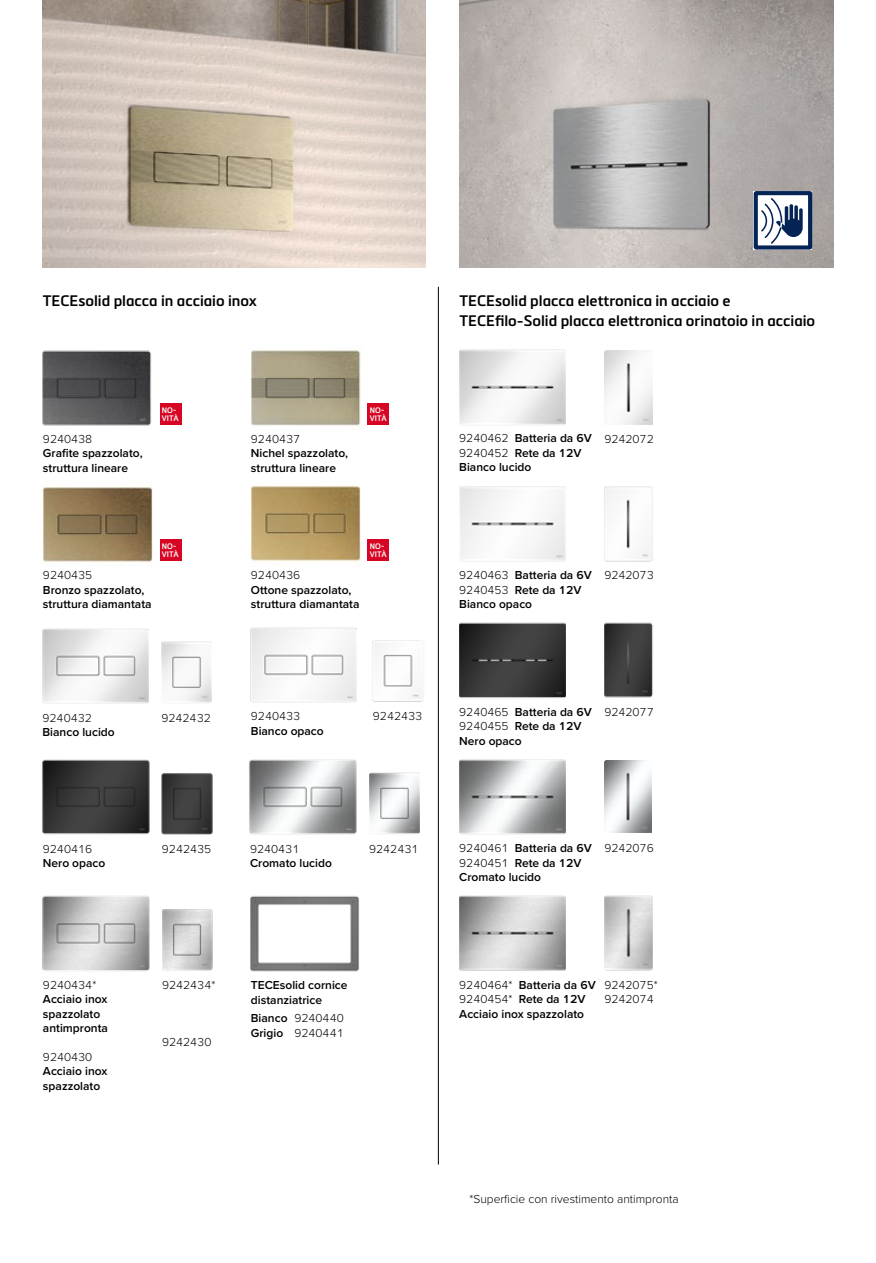
<style>
.page{position:relative;width:876px;height:1263px;background:#fff}
.page>*{position:absolute;margin:0;border:0;box-sizing:border-box;transform-origin:0 0}
.t1{font:600 15px/19.5px "Metronic Pro";color:#000}
.t2{font:600 12px/14.4px "Proxima Nova";color:#000}
.t3{font:300 12px/14.4px "Proxima Nova";color:#000}
.t4{font:600 7.8px/7.8px "Metronic Pro";color:#fff}
.s1{font-weight:300}
.s2{font-weight:600}
</style>
<div class="page">
<img style="left:604px;top:350px;width:49px;height:74px">
<img style="left:604px;top:486px;width:49px;height:76px">
<img style="left:604px;top:622px;width:49px;height:76px">
<img style="left:604px;top:760px;width:48px;height:73px">
<img style="left:604px;top:895px;width:49px;height:76px">
<img style="left:251px;top:896px;width:108px;height:76px">
<img style="left:459px;top:486px;width:107px;height:76px">
<img style="left:459px;top:349px;width:107px;height:76px">
<img style="left:459px;top:895px;width:107px;height:76px">
<img style="left:459px;top:759px;width:107px;height:76px">
<img style="left:459px;top:622px;width:107px;height:76px">
<img style="left:251px;top:350px;width:110px;height:76px">
<img style="left:251px;top:485px;width:109px;height:77px">
<img style="left:43px;top:0;width:383px;height:267px">
<img style="left:460px;top:0;width:373px;height:267px">
<hr style="left:438px;top:287px;width:1px;height:877px;background:#000">
<img style="left:43px;top:486px;width:110px;height:77px">
<div style="left:754px;top:191px;width:58px;height:59px;background:#fff"></div>
<div style="left:754px;top:191px;width:58px;height:59px;border:4px solid #042455"></div>
<svg style="left:761px;top:198px;width:42px;height:46px"></svg>
<img style="left:43px;top:628px;width:106px;height:76px">
<img style="left:161px;top:641px;width:51px;height:62px">
<img style="left:251px;top:627px;width:106px;height:76px">
<img style="left:372px;top:640px;width:51px;height:62px">
<img style="left:42px;top:759px;width:107px;height:76px">
<img style="left:162px;top:773px;width:50px;height:62px">
<img style="left:249px;top:759px;width:107px;height:76px">
<img style="left:369px;top:772px;width:50px;height:62px">
<img style="left:42px;top:895px;width:107px;height:76px">
<img style="left:162px;top:909px;width:50px;height:62px">
<img style="left:43px;top:350px;width:109px;height:76px">
<div style="left:160px;top:403px;width:21px;height:21px;background:#d60524"></div>
<div style="left:368px;top:403px;width:21px;height:21px;background:#d60524"></div>
<div style="left:160px;top:539px;width:21px;height:22px;background:#d60524"></div>
<div style="left:368px;top:539px;width:21px;height:22px;background:#d60524"></div>
<p class="t1" style="left:43px;top:291px;width:216px">TECEsolid placca in acciaio inox</p>
<p class="t1" style="left:460px;top:291px;width:357px">TECEsolid placca elettronica in acciaio e<br>TECEfilo-Solid placca elettronica orinatoio in acciaio</p>
<p class="t4" style="left:162px;top:406px;width:19px">NO-<br>VITÀ</p>
<p class="t4" style="left:370px;top:406px;width:19px">NO-<br>VITÀ</p>
<p class="t3" style="left:43px;top:431px;width:51px">9240438</p>
<p class="t2" style="left:43px;top:446px;width:101px">Grafite spazzolato, struttura lineare</p>
<p class="t3" style="left:251px;top:431px;width:51px">9240437</p>
<p class="t2" style="left:251px;top:446px;width:99px">Nichel spazzolato, struttura lineare</p>
<p class="t2" style="left:459px;top:431px;width:134px"><span class="s1">9240462</span> Batteria da 6V<br><span class="s1">9240452</span> Rete da 12V<br>Bianco lucido</p>
<p class="t3" style="left:604px;top:431px;width:51px">9242072</p>
<p class="t4" style="left:162px;top:542px;width:19px">NO-<br>VITÀ</p>
<p class="t4" style="left:370px;top:542px;width:19px">NO-<br>VITÀ</p>
<p class="t3" style="left:43px;top:568px;width:51px">9240435</p>
<p class="t2" style="left:43px;top:582px;width:110px">Bronzo spazzolato, struttura diamantata</p>
<p class="t3" style="left:251px;top:568px;width:51px">9240436</p>
<p class="t2" style="left:251px;top:582px;width:110px">Ottone spazzolato, struttura diamantata</p>
<p class="t2" style="left:459px;top:568px;width:134px"><span class="s1">9240463</span> Batteria da 6V<br><span class="s1">9240453</span> Rete da 12V<br>Bianco opaco</p>
<p class="t3" style="left:604px;top:568px;width:51px">9242073</p>
<p class="t3" style="left:43px;top:710px;width:51px">9240432</p>
<p class="t2" style="left:43px;top:725px;width:74px">Bianco lucido</p>
<p class="t3" style="left:161px;top:710px;width:51px">9242432</p>
<p class="t3" style="left:251px;top:709px;width:51px">9240433</p>
<p class="t3" style="left:373px;top:709px;width:51px">9242433</p>
<p class="t2" style="left:251px;top:723px;width:74px">Bianco opaco</p>
<p class="t2" style="left:459px;top:704px;width:134px"><span class="s1">9240465</span> Batteria da 6V<br><span class="s1">9240455</span> Rete da 12V<br>Nero opaco</p>
<p class="t3" style="left:604px;top:704px;width:51px">9242077</p>
<p class="t3" style="left:43px;top:841px;width:51px">9240416</p>
<p class="t3" style="left:162px;top:841px;width:51px">9242435</p>
<p class="t2" style="left:43px;top:855px;width:64px">Nero opaco</p>
<p class="t3" style="left:250px;top:841px;width:51px">9240431</p>
<p class="t3" style="left:369px;top:841px;width:51px">9242431</p>
<p class="t2" style="left:250px;top:855px;width:83px">Cromato lucido</p>
<p class="t2" style="left:459px;top:841px;width:134px"><span class="s1">9240461</span> Batteria da 6V<br><span class="s1">9240451</span> Rete da 12V<br>Cromato lucido</p>
<p class="t3" style="left:604px;top:841px;width:51px">9242076</p>
<p class="t3" style="left:43px;top:977px;width:55px">9240434*</p>
<p class="t2" style="left:43px;top:992px;width:67px">Acciaio inox spazzolato antimpronta</p>
<p class="t3" style="left:43px;top:1049px;width:51px">9240430</p>
<p class="t2" style="left:43px;top:1064px;width:66px">Acciaio inox spazzolato</p>
<p class="t3" style="left:162px;top:977px;width:55px">9242434*</p>
<p class="t3" style="left:162px;top:1035px;width:51px">9242430</p>
<p class="t2" style="left:251px;top:977px;width:98px">TECEsolid cornice distanziatrice</p>
<p class="t3" style="left:251px;top:1010px;width:94px"><span class="s2">Bianco</span> 9240440<br><span class="s2">Grigio</span> 9240441</p>
<p class="t2" style="left:459px;top:977px;width:138px"><span class="s1">9240464*</span> Batteria da 6V<br><span class="s1">9240454*</span> Rete da 12V<br>Acciaio inox spazzolato</p>
<p class="t3" style="left:604px;top:977px;width:55px">9242075*<br>9242074</p>
<p class="t3" style="left:469px;top:1192px;width:211px">*Superficie con rivestimento antimpronta</p>
</div>
